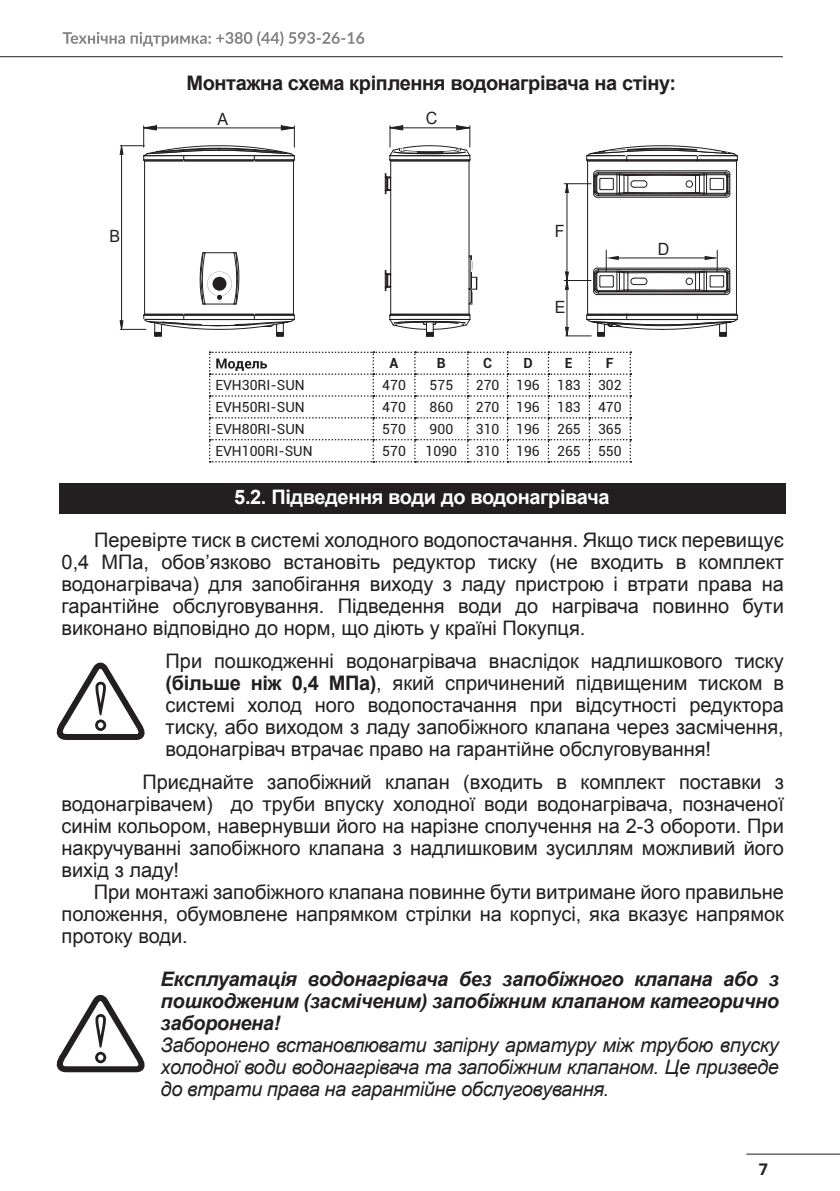
<style>
.page{position:relative;width:840px;height:1191px;background:#fff}
.page>*{position:absolute;margin:0;border:0;box-sizing:border-box;transform-origin:0 0}
.t1{font:20px/22px "Arial";letter-spacing:-.005em;color:#231f20;text-align:justify}
.t2{font:italic 20px/22px "Arial";letter-spacing:-.02em;color:#231f20;text-align:justify}
.t3{font:italic 700 20px/22px "Arial";letter-spacing:-.02em;color:#231f20;text-align:justify}
.t4{font:700 20px "Arial";letter-spacing:-.02em;color:#231f20}
.t5{font:700 20px "Arial";letter-spacing:-.02em;color:#fff}
.t6{font:16.8px "Arial";color:#231f20;scale:.95 1}
.t7{font:700 16px "Open Sans";color:#231f20}
.t8{font:14px "Roboto";color:#231f20}
.t9{font:700 14px "Roboto";color:#231f20}
.s1{font-weight:700}
</style>
<div class="page">
<hr style="left:746px;top:1153px;width:93px;height:1px;background:#231f20">
<svg style="left:209px;top:351px;width:422px;height:111px"></svg>
<svg style="left:56px;top:662px;width:89px;height:78px"></svg>
<svg style="left:56px;top:994px;width:89px;height:79px"></svg>
<hr style="left:121px;top:154px;width:1px;height:167px;background:#231f20">
<hr style="left:566px;top:289px;width:1px;height:38px;background:#231f20">
<hr style="left:566px;top:192px;width:1px;height:80px;background:#231f20">
<hr style="left:144px;top:161px;width:1px;height:153px;background:#231f20">
<hr style="left:293px;top:161px;width:1px;height:153px;background:#231f20">
<svg style="left:119px;top:313px;width:176px;height:24px"></svg>
<svg style="left:119px;top:125px;width:176px;height:37px"></svg>
<hr style="left:183px;top:161px;width:1px;height:153px;background:#fff">
<hr style="left:254px;top:161px;width:1px;height:153px;background:#fff">
<hr style="left:468px;top:161px;width:1px;height:153px;background:#231f20">
<hr style="left:390px;top:189px;width:1px;height:86px;background:#231f20">
<svg style="left:384px;top:255px;width:93px;height:82px"></svg>
<svg style="left:384px;top:125px;width:87px;height:69px"></svg>
<hr style="left:587px;top:161px;width:1px;height:153px;background:#231f20">
<hr style="left:735px;top:161px;width:1px;height:153px;background:#231f20">
<svg style="left:565px;top:313px;width:173px;height:24px"></svg>
<svg style="left:586px;top:145px;width:152px;height:17px"></svg>
<svg style="left:199px;top:252px;width:41px;height:53px"></svg>
<svg style="left:564px;top:170px;width:166px;height:28px"></svg>
<div style="left:685px;top:180px;width:7px;height:8px;border:1px solid #231f20;border-radius:50%"></div>
<svg style="left:564px;top:250px;width:166px;height:45px"></svg>
<div style="left:685px;top:278px;width:7px;height:7px;border:1px solid #231f20;border-radius:50%"></div>
<svg style="left:63px;top:31px;width:301px;height:15px"></svg>
<hr style="left:0;top:56px;width:782px;height:1px;background:#231f20">
<div style="left:59px;top:483px;width:726px;height:31px;background:#231f20"></div>
<p class="t4" style="left:186px;top:69px;width:491px">Монтажна схема кріплення водонагрівача на стіну:</p>
<p class="t6" style="left:109px;top:225px;width:13px">B</p>
<p class="t6" style="left:217px;top:108px;width:13px">A</p>
<p class="t6" style="left:425px;top:108px;width:14px">C</p>
<p class="t6" style="left:554px;top:220px;width:12px">F</p>
<p class="t6" style="left:554px;top:296px;width:13px">E</p>
<p class="t9" style="left:389px;top:354px;width:10px">A</p>
<p class="t9" style="left:436px;top:354px;width:10px">B</p>
<p class="t9" style="left:483px;top:354px;width:10px">C</p>
<p class="t9" style="left:523px;top:354px;width:11px">D</p>
<p class="t9" style="left:564px;top:354px;width:9px">E</p>
<p class="t9" style="left:605px;top:354px;width:9px">F</p>
<p class="t8" style="left:215px;top:375px;width:91px">EVH30RI-SUN</p>
<p class="t8" style="left:382px;top:375px;width:25px">470</p>
<p class="t8" style="left:429px;top:375px;width:25px">575</p>
<p class="t8" style="left:475px;top:375px;width:147px">270 196 183 302</p>
<p class="t8" style="left:215px;top:397px;width:91px">EVH50RI-SUN</p>
<p class="t8" style="left:382px;top:397px;width:25px">470</p>
<p class="t8" style="left:429px;top:397px;width:25px">860</p>
<p class="t8" style="left:475px;top:397px;width:147px">270 196 183 470</p>
<p class="t8" style="left:215px;top:419px;width:91px">EVH80RI-SUN</p>
<p class="t8" style="left:382px;top:419px;width:25px">570</p>
<p class="t8" style="left:429px;top:419px;width:25px">900</p>
<p class="t8" style="left:475px;top:419px;width:147px">310 196 265 365</p>
<p class="t8" style="left:215px;top:441px;width:99px">EVH100RI-SUN</p>
<p class="t8" style="left:382px;top:441px;width:25px">570</p>
<p class="t8" style="left:425px;top:441px;width:33px">1090</p>
<p class="t8" style="left:475px;top:441px;width:147px">310 196 265 550</p>
<p class="t5" style="left:234px;top:484px;width:376px">5.2. Підведення води до водонагрівача</p>
<p class="t6" style="left:657px;top:238px;width:14px">D</p>
<p class="t1" style="left:62px;top:529px;width:723px;text-indent:33px">Перевірте тиск в системі холодного водопостачання. Якщо тиск перевищує 0,4 МПа, обов’язково встановіть редуктор тиску (не входить в комплект водонагрівача) для запобігання виходу з ладу пристрою i втрати права на гарантійне обслуговування. Підведення води до нагрівача повинно бути виконано відповідно до норм, що діють у країні Покупця.</p>
<p class="t1" style="left:165px;top:650px;width:619px">При пошкодженні водонагрівача внаслідок надлишкового тиску <span class="s1">(більше ніж 0,4 МПа)</span>, який спричинений підвищеним тиском в системі холод ного водопостачання при відсутності редуктора тиску, або виходом з ладу запобіжного клапана через засмічення, водонагрівач втрачає право на гарантійне обслуговування!</p>
<p class="t1" style="left:62px;top:771px;width:723px;text-indent:81px">Приєднайте запобіжний клапан (входить в комплект поставки з водонагрівачем) до труби впуску холодної води водонагрівача, позначеної синім кольором, навернувши його на нарізне сполучення на 2-3 обороти. При накручуванні запобіжного клапана з надлишковим зусиллям можливий його вихід з ладу!</p>
<p class="t1" style="left:62px;top:881px;width:723px;text-indent:32px">При монтажі запобіжного клапана повинне бути витримане його правильне положення, обумовлене напрямком стрілки на корпусі, яка вказує напрямок протоку води.</p>
<p class="t3" style="left:160px;top:968px;width:619px">Експлуатація водонагрівача без запобіжного клапана або з пошкодженим (засміченим) запобіжним клапаном категорично заборонена!</p>
<p class="t2" style="left:160px;top:1034px;width:619px">Заборонено встановлювати запірну арматуру між трубою впуску холодної води водонагрівача та запобіжним клапаном. Це призведе до втрати права на гарантійне обслуговування.</p>
<p class="t7" style="left:758px;top:1157px;width:11px">7</p>
</div>
